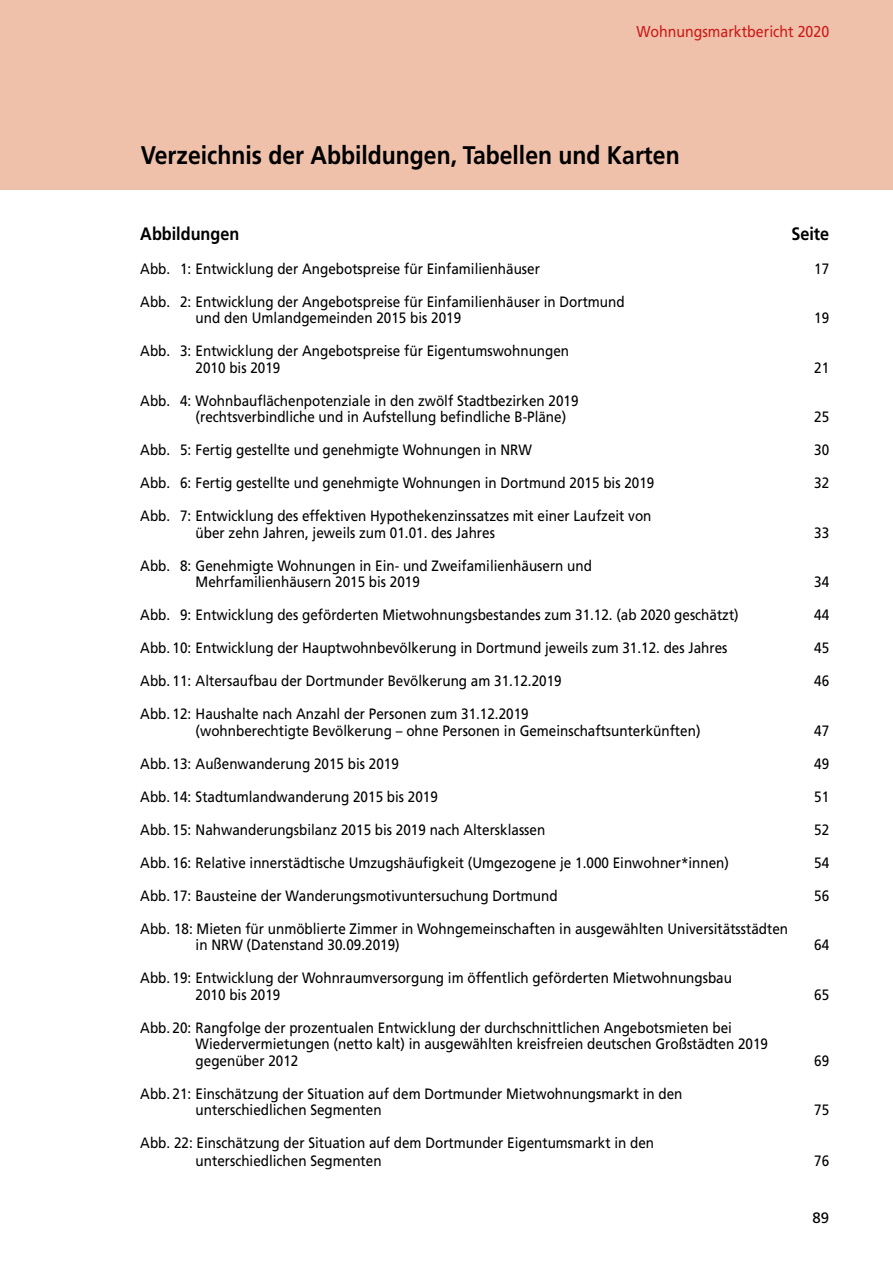
<style>
.page{position:relative;width:893px;height:1263px;background:#fff}
.page>*{position:absolute;margin:0;border:0;box-sizing:border-box;transform-origin:0 0}
.t1{font:700 25.5px "Frutiger LT";color:#000;scale:.9 1}
.t2{font:700 18px "Frutiger LT";color:#000;scale:.9 1}
.t3{font:15.75px "Frutiger LT";color:#ca1b19;scale:.9 1}
.t4{font:15px/16.5px "Frutiger LT";color:#000;scale:.9 1}
.t5{font:15px "Frutiger LT";color:#000}
</style>
<div class="page">
<div style="left:0;top:0;width:893px;height:190px;background:#f0c1aa"></div>
<p class="t3" style="left:637px;top:23px;width:215px">Wohnungsmarktbericht 2020</p>
<h1 class="t1" style="left:141px;top:140px;width:600px">Verzeichnis der Abbildungen, Tabellen und Karten</h1>
<p class="t2" style="left:140px;top:223px;width:111px">Abbildungen</p>
<p class="t2" style="left:791px;top:223px;width:44px">Seite</p>
<p class="t4" style="left:140px;top:260px;width:446px">Abb. 1: Entwicklung der Angebotspreise für Einfamilienhäuser</p>
<p class="t4" style="left:814px;top:260px;width:18px">17</p>
<p class="t4" style="left:196px;top:293px;width:478px;text-indent:-55px">Abb. 2: Entwicklung der Angebotspreise für Einfamilienhäuser in Dortmund und den Umlandgemeinden 2015 bis 2019</p>
<p class="t4" style="left:814px;top:310px;width:18px">19</p>
<p class="t4" style="left:196px;top:343px;width:417px;text-indent:-55px">Abb. 3: Entwicklung der Angebotspreise für Eigentumswohnungen<br>2010 bis 2019</p>
<p class="t4" style="left:196px;top:392px;width:427px;text-indent:-55px">Abb. 4: Wohnbauflächenpotenziale in den zwölf Stadtbezirken 2019 (rechtsverbindliche und in Aufstellung befindliche B-Pläne)</p>
<p class="t4" style="left:814px;top:359px;width:18px">21</p>
<p class="t4" style="left:814px;top:409px;width:18px">25</p>
<p class="t4" style="left:140px;top:442px;width:437px">Abb. 5: Fertig gestellte und genehmigte Wohnungen in NRW</p>
<p class="t4" style="left:814px;top:442px;width:18px">30</p>
<p class="t4" style="left:140px;top:475px;width:573px">Abb. 6: Fertig gestellte und genehmigte Wohnungen in Dortmund 2015 bis 2019</p>
<p class="t4" style="left:814px;top:475px;width:18px">32</p>
<p class="t4" style="left:196px;top:508px;width:508px;text-indent:-55px">Abb. 7: Entwicklung des effektiven Hypothekenzinssatzes mit einer Laufzeit von über zehn Jahren, jeweils zum 01.01. des Jahres</p>
<p class="t4" style="left:814px;top:524px;width:18px">33</p>
<p class="t4" style="left:196px;top:557px;width:442px;text-indent:-55px">Abb. 8: Genehmigte Wohnungen in Ein- und Zweifamilienhäusern und<br>Mehrfamilienhäusern 2015 bis 2019</p>
<p class="t4" style="left:814px;top:574px;width:18px">34</p>
<p class="t4" style="left:140px;top:607px;width:666px">Abb. 9: Entwicklung des geförderten Mietwohnungsbestandes zum 31.12. (ab 2020 geschätzt)</p>
<p class="t4" style="left:814px;top:607px;width:18px">44</p>
<p class="t4" style="left:140px;top:640px;width:654px">Abb. 10: Entwicklung der Hauptwohnbevölkerung in Dortmund jeweils zum 31.12. des Jahres</p>
<p class="t4" style="left:814px;top:640px;width:18px">45</p>
<p class="t4" style="left:140px;top:673px;width:470px">Abb. 11: Altersaufbau der Dortmunder Bevölkerung am 31.12.2019</p>
<p class="t4" style="left:814px;top:673px;width:18px">46</p>
<p class="t4" style="left:196px;top:706px;width:562px;text-indent:-55px">Abb. 12: Haushalte nach Anzahl der Personen zum 31.12.2019<br>(wohnberechtigte Bevölkerung – ohne Personen in Gemeinschaftsunterkünften)</p>
<p class="t4" style="left:814px;top:722px;width:18px">47</p>
<p class="t4" style="left:140px;top:755px;width:289px">Abb. 13: Außenwanderung 2015 bis 2019</p>
<p class="t4" style="left:814px;top:755px;width:18px">49</p>
<p class="t4" style="left:140px;top:788px;width:332px">Abb. 14: Stadtumlandwanderung 2015 bis 2019</p>
<p class="t4" style="left:814px;top:788px;width:18px">51</p>
<p class="t4" style="left:140px;top:821px;width:451px">Abb. 15: Nahwanderungsbilanz 2015 bis 2019 nach Altersklassen</p>
<p class="t4" style="left:814px;top:821px;width:18px">52</p>
<p class="t4" style="left:140px;top:854px;width:656px">Abb. 16: Relative innerstädtische Umzugshäufigkeit (Umgezogene je 1.000 Einwohner*innen)</p>
<p class="t4" style="left:814px;top:854px;width:18px">54</p>
<p class="t4" style="left:140px;top:887px;width:465px">Abb. 17: Bausteine der Wanderungsmotivuntersuchung Dortmund</p>
<p class="t4" style="left:814px;top:887px;width:18px">56</p>
<p class="t4" style="left:196px;top:920px;width:660px;text-indent:-55px">Abb. 18: Mieten für unmöblierte Zimmer in Wohngemeinschaften in ausgewählten Universitätsstädten in NRW (Datenstand 30.09.2019)</p>
<p class="t4" style="left:814px;top:937px;width:18px">64</p>
<p class="t4" style="left:196px;top:970px;width:598px;text-indent:-55px">Abb. 19: Entwicklung der Wohnraumversorgung im öffentlich geförderten Mietwohnungsbau<br>2010 bis 2019</p>
<p class="t4" style="left:196px;top:1019px;width:638px;text-indent:-55px">Abb. 20: Rangfolge der prozentualen Entwicklung der durchschnittlichen Angebotsmieten bei<br>Wiedervermietungen (netto kalt) in ausgewählten kreisfreien deutschen Großstädten 2019 gegenüber 2012</p>
<p class="t4" style="left:196px;top:1085px;width:542px;text-indent:-55px">Abb. 21: Einschätzung der Situation auf dem Dortmunder Mietwohnungsmarkt in den unterschiedlichen Segmenten</p>
<p class="t4" style="left:196px;top:1134px;width:511px;line-height:18px;text-indent:-55px">Abb. 22: Einschätzung der Situation auf dem Dortmunder Eigentumsmarkt in den unterschiedlichen Segmenten</p>
<p class="t4" style="left:814px;top:986px;width:18px">65</p>
<p class="t4" style="left:814px;top:1052px;width:18px">69</p>
<p class="t4" style="left:814px;top:1102px;width:18px">75</p>
<p class="t4" style="left:814px;top:1153px;width:18px">76</p>
<p class="t5" style="left:812px;top:1209px;width:18px">89</p>
</div>
